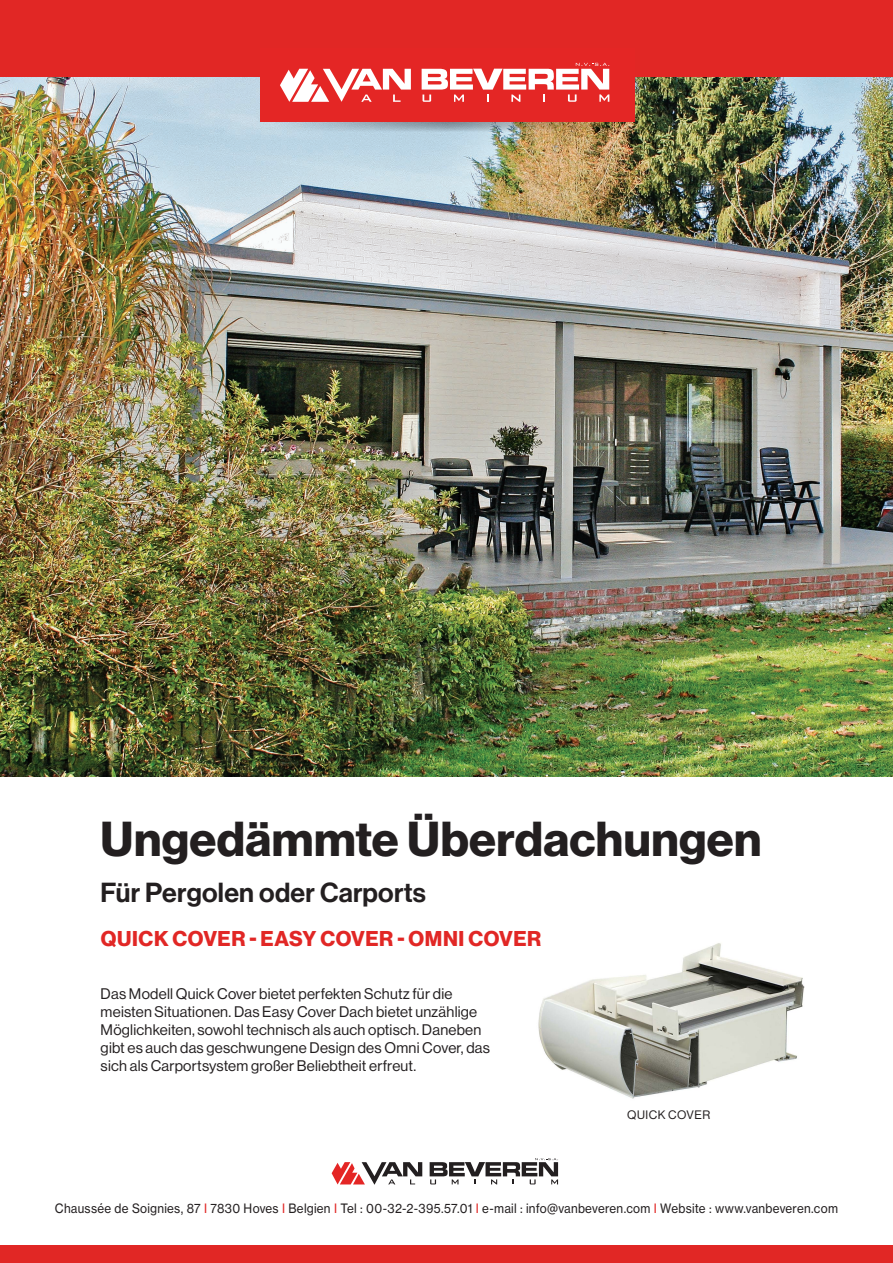
<style>
.page{position:relative;width:893px;height:1263px;background:#fff}
.page>*{position:absolute;margin:0;border:0;box-sizing:border-box;transform-origin:0 0}
.t1{font:48px "N Haas Grotesk DS Pro 75 Bd";letter-spacing:.01em;color:#231f20}
.t2{font:27px "N Haas Grotesk DS Pro 65 Md";letter-spacing:.01em;color:#231f20}
.t3{font:21px "N Haas Grotesk DS Pro 75 Bd";letter-spacing:.025em;color:#e12725}
.t4{font:15px/18px "N Haas Grotesk DS Pro 55 Rg";letter-spacing:.015em;color:#231f20}
.t5{font:12.75px "N Haas Grotesk TX Pro 55 Rg";letter-spacing:.02em;color:#231f20;scale:.92 1}
.t6{font:12px "N Haas Grotesk DS Pro 55 Rg";letter-spacing:.045em;color:#231f20}
.s1{color:#e12725}
</style>
<div class="page">
<img style="left:0;top:77px;width:893px;height:699px">
<div style="left:0;top:1246px;width:893px;height:17px;background:#e12725"></div>
<svg style="left:332px;top:1162px;width:90px;height:23px"></svg>
<svg style="left:430px;top:1158px;width:128px;height:26px"></svg>
<div style="left:0;top:0;width:893px;height:77px;background:#e12725"></div>
<img style="left:269px;top:122px;width:358px;height:9px">
<div style="left:260px;top:48px;width:374px;height:74px;background:#e42625"></div>
<svg style="left:280px;top:69px;width:131px;height:33px"></svg>
<svg style="left:422px;top:63px;width:187px;height:39px"></svg>
<img style="left:538px;top:943px;width:267px;height:156px">
<p class="t1" style="left:101px;top:811px;width:662px">Ungedämmte Überdachungen</p>
<p class="t2" style="left:101px;top:877px;width:327px">Für Pergolen oder Carports</p>
<p class="t3" style="left:101px;top:927px;width:442px">QUICK COVER - EASY COVER - OMNI COVER</p>
<p class="t4" style="left:101px;top:985px;width:391px">Das Modell Quick Cover bietet perfekten Schutz für die meisten Situationen. Das Easy Cover Dach bietet unzählige Möglichkeiten, sowohl technisch als auch optisch. Daneben gibt es auch das geschwungene Design des Omni Cover, das sich als Carportsystem großer Beliebtheit erfreut.</p>
<p class="t6" style="left:627px;top:1107px;width:85px">QUICK COVER</p>
<p class="t5" style="left:55px;top:1200px;width:853px">Chaussée de Soignies, 87 <span class="s1">I</span> 7830 Hoves <span class="s1">I</span> Belgien <span class="s1">I</span> Tel : 00-32-2-395.57.01 <span class="s1">I</span> e-mail : info@vanbeveren.com <span class="s1">I</span> Website : www.vanbeveren.com</p>
</div>
